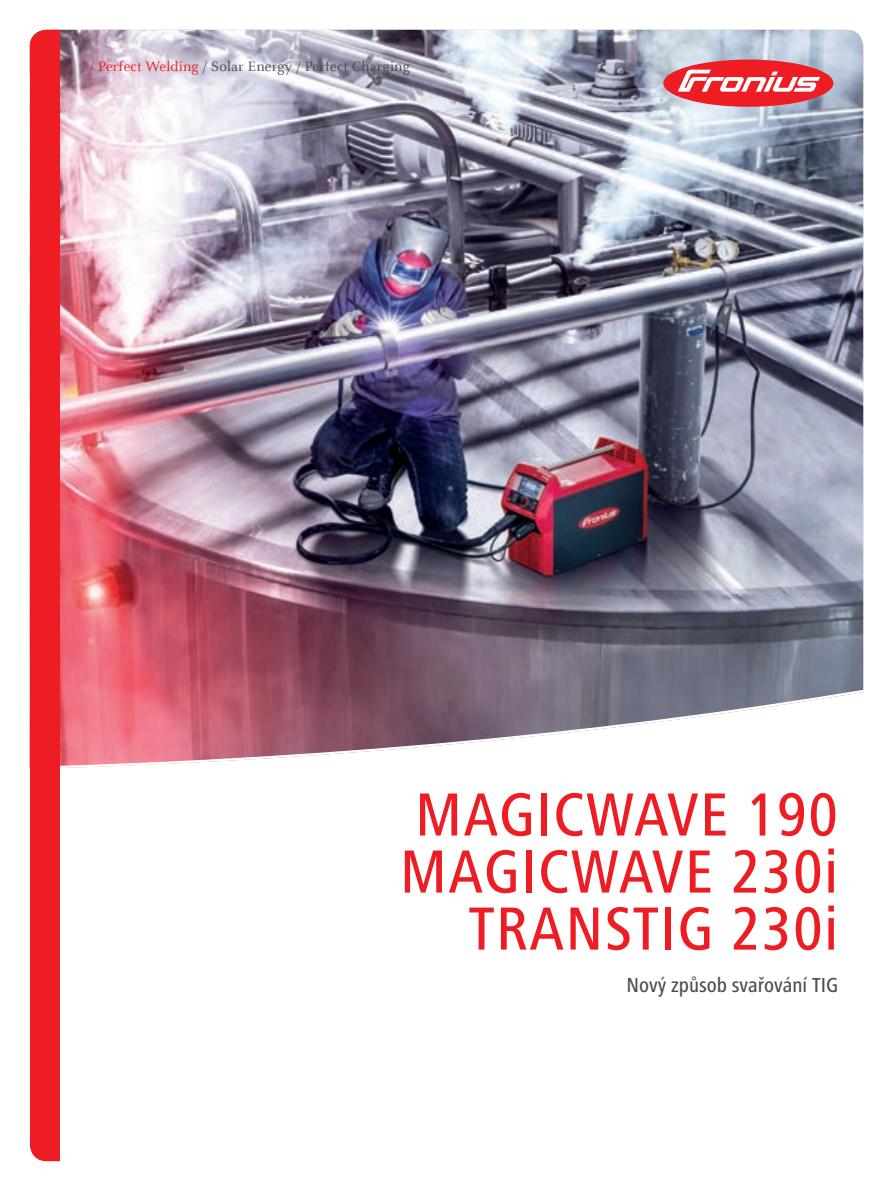
<style>
.page{position:relative;width:893px;height:1191px;background:#fff}
.page>*{position:absolute;margin:0;border:0;box-sizing:border-box;transform-origin:0 0}
.t1{font:500 condensed 63px/57px "Frutiger Next LTW1 G";letter-spacing:.02em;color:#ee1d23;text-align:right}
.t2{font:500 condensed 21px "Frutiger Next LTW1 G";color:#4b4c4d}
.t3{font:15px "Celeste Offc Pro";letter-spacing:.01em;color:#4b4c4d}
.s1{color:#ee1d23}
</style>
<div class="page">
<div style="left:0;top:0;width:893px;height:1191px;background:linear-gradient(to right,#fff,#fff)"></div>
<div style="left:30px;top:30px;width:833px;height:1131px;background:#fff;border-radius:17px"></div>
<img style="left:60px;top:30px;width:803px;height:738px">
<div style="left:30px;top:30px;width:30px;height:1131px;background:#ee1d23"></div>
<div style="left:663px;top:60px;width:170px;height:47px;background:#ee1d23;border-radius:50%"></div>
<svg style="left:678px;top:70px;width:142px;height:22px"></svg>
<p class="t3" style="left:90px;top:57px;width:322px"><span class="s1">/ Perfect Welding</span> / Solar Energy / Perfect Charging</p>
<h1 class="t1" style="left:400px;top:786px;width:440px">MAGI CWAVE 190<br>MAGI CWAVE 230I<br>TRAN STIG 230I</h1>
<h2 class="t2" style="left:626px;top:973px;width:213px">NOVÝ ZPŮSOB SVAŘOVÁNÍ TIG</h2>
</div>
